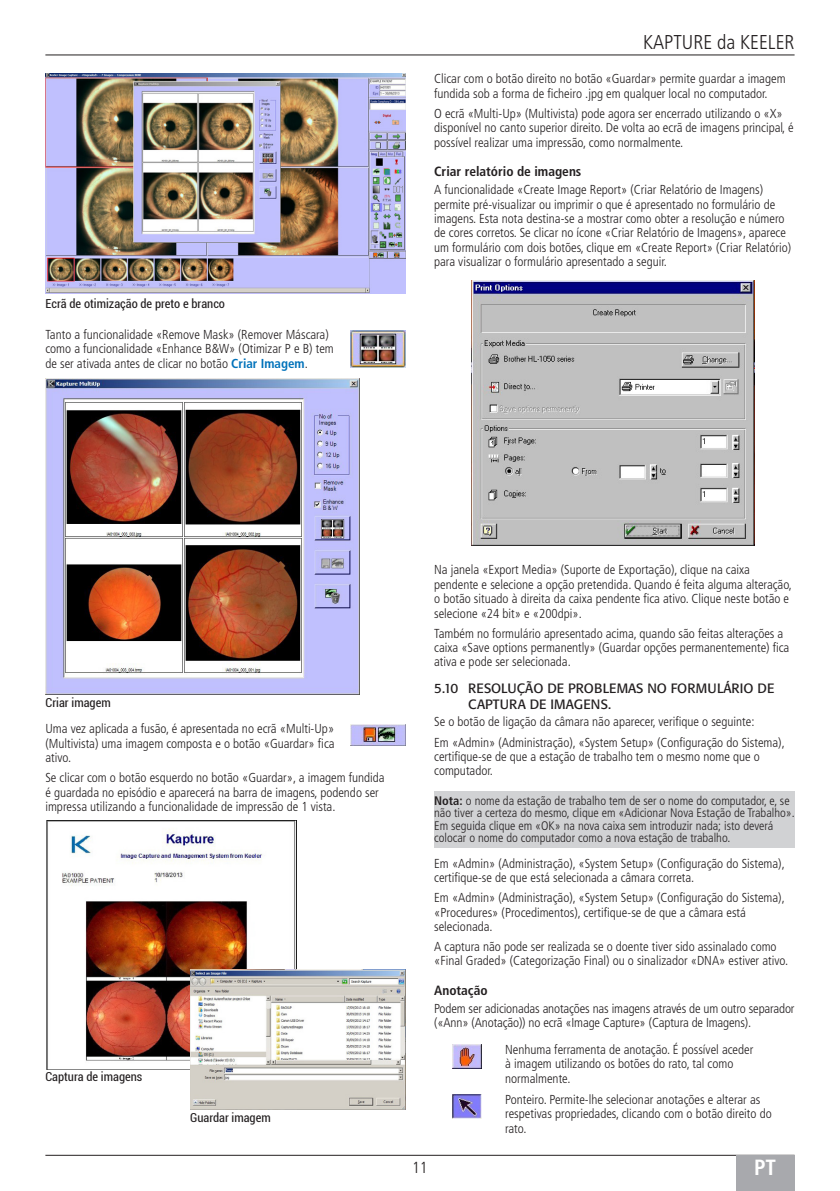
<style>
.page{position:relative;width:840px;height:1191px;background:#fff}
.page>*{position:absolute;margin:0;border:0;box-sizing:border-box;transform-origin:0 0}
.t1{font:700 condensed 22px "Frutiger LT Pro";color:#fff}
.t2{font:300 condensed 20px "Frutiger LT Pro";color:#231f20}
.t3{font:300 condensed 16px "Frutiger LT Pro";color:#231f20}
.t4{font:13.4px/15.4px "Formata BQ";color:#231f20}
.Heading_4{font:700 condensed 13.4px "Frutiger LT Pro";color:#231f20}
.Body_text{font:300 condensed 13px/14.4px "Frutiger LT Pro";color:#231f20}
.Note{font:300 condensed 12.4px/12.4px "Frutiger LT Pro";color:#231f20}
.t5{font:condensed 12.4px "Roboto";color:#231f20}
.s1{font-weight:700;color:#0072ba}
.s2{font-weight:700}
</style>
<div class="page">
<hr style="left:45px;top:1155px;width:749px;height:1px;background:#231f20">
<div style="left:735px;top:1155px;width:59px;height:36px;background:#a8a9ad"></div>
<hr style="left:45px;top:55px;width:749px;height:1px;background:#231f20">
<img style="left:350px;top:330px;width:55px;height:38px">
<img style="left:47px;top:820px;width:249px;height:249px">
<img style="left:190px;top:969px;width:215px;height:140px">
<div style="left:434px;top:791px;width:360px;height:57px;background:#d1d2d4"></div>
<img style="left:452px;top:1044px;width:28px;height:25px">
<img style="left:452px;top:1094px;width:28px;height:24px">
<img style="left:350px;top:724px;width:55px;height:21px">
<img style="left:45px;top:378px;width:314px;height:316px">
<img style="left:471px;top:280px;width:283px;height:265px">
<img style="left:45px;top:74px;width:360px;height:220px">
<p class="t5" style="left:46px;top:295px;width:181px">Ecrã de otimização de preto e branco</p>
<p class="Body_text" style="left:45px;top:327px;width:290px">Tanto a funcionalidade «Remove Mask» (Remover Máscara) como a funcionalidade «Enhance B&amp;W» (Otimizar P e B) tem de ser ativada antes de clicar no botão <span class="s1">Criar Imagem</span>.</p>
<h2 class="t2" style="left:642px;top:31px;width:153px">KAPTURE da KEELER</h2>
<p class="Body_text" style="left:434px;top:72px;width:353px">Clicar com o botão direito no botão «Guardar» permite guardar a imagem fundida sob a forma de ficheiro .jpg em qualquer local no computador.</p>
<p class="Body_text" style="left:434px;top:106px;width:361px">O ecrã «Multi-Up» (Multivista) pode agora ser encerrado utilizando o «X» disponível no canto superior direito. De volta ao ecrã de imagens principal, é possível realizar uma impressão, como normalmente.</p>
<p class="Heading_4" style="left:434px;top:164px;width:149px">Criar relatório de imagens</p>
<p class="Body_text" style="left:434px;top:183px;width:358px">A funcionalidade «Create Image Report» (Criar Relatório de Imagens) permite pré-visualizar ou imprimir o que é apresentado no formulário de imagens. Esta nota destina-se a mostrar como obter a resolução e número de cores corretos. Se clicar no ícone «Criar Relatório de Imagens», aparece um formulário com dois botões, clique em «Create Report» (Criar Relatório) para visualizar o formulário apresentado a seguir.</p>
<p class="t5" style="left:46px;top:694px;width:67px">Criar imagem</p>
<p class="Body_text" style="left:45px;top:721px;width:290px;text-align:justify">Uma vez aplicada a fusão, é apresentada no ecrã «Multi-Up» (Multivista) uma imagem composta e o botão «Guardar» fica ativo.</p>
<p class="Body_text" style="left:45px;top:770px;width:340px">Se clicar com o botão esquerdo no botão «Guardar», a imagem fundida é guardada no episódio e aparecerá na barra de imagens, podendo ser impressa utilizando a funcionalidade de impressão de 1 vista.</p>
<p class="t5" style="left:45px;top:1068px;width:98px">Captura de imagens</p>
<p class="t5" style="left:190px;top:1108px;width:82px">Guardar imagem</p>
<p class="Body_text" style="left:434px;top:563px;width:359px">Na janela «Export Media» (Suporte de Exportação), clique na caixa pendente e selecione a opção pretendida. Quando é feita alguma alteração, o botão situado à direita da caixa pendente fica ativo. Clique neste botão e selecione «24 bit» e «200dpi».</p>
<p class="Body_text" style="left:434px;top:626px;width:356px">Também no formulário apresentado acima, quando são feitas alterações a caixa «Save options permanently» (Guardar opções permanentemente) fica ativa e pode ser selecionada.</p>
<p class="t4" style="left:468px;top:681px;width:307px;text-indent:-34px">5.10 RESOLUÇÃO DE PROBLEMAS NO FORMULÁRIO DE<br>CAPTURA DE IMAGENS.</p>
<p class="Body_text" style="left:434px;top:715px;width:321px">Se o botão de ligação da câmara não aparecer, verifique o seguinte:</p>
<p class="Body_text" style="left:434px;top:735px;width:352px">Em «Admin» (Administração), «System Setup» (Configuração do Sistema), certifique-se de que a estação de trabalho tem o mesmo nome que o computador.</p>
<p class="Note" style="left:434px;top:794px;width:362px"><span class="s2">Nota:</span> o nome da estação de trabalho tem de ser o nome do computador, e, se não tiver a certeza do mesmo, clique em «Adicionar Nova Estação de Trabalho».<br>Em seguida clique em «OK» na nova caixa sem introduzir nada; isto deverá colocar o nome do computador como a nova estação de trabalho.</p>
<p class="Body_text" style="left:434px;top:856px;width:352px">Em «Admin» (Administração), «System Setup» (Configuração do Sistema), certifique-se de que está selecionada a câmara correta.</p>
<p class="Body_text" style="left:434px;top:890px;width:352px">Em «Admin» (Administração), «System Setup» (Configuração do Sistema), «Procedures» (Procedimentos), certifique-se de que a câmara está selecionada.</p>
<p class="Body_text" style="left:434px;top:939px;width:355px">A captura não pode ser realizada se o doente tiver sido assinalado como «Final Graded» (Categorização Final) ou o sinalizador «DNA» estiver ativo.</p>
<p class="Heading_4" style="left:434px;top:982px;width:55px">Anotação</p>
<p class="Body_text" style="left:434px;top:1001px;width:361px">Podem ser adicionadas anotações nas imagens através de um outro separador («Ann» (Anotação)) no ecrã «Image Capture» (Captura de Imagens).</p>
<p class="Body_text" style="left:505px;top:1042px;width:249px">Nenhuma ferramenta de anotação. É possível aceder à imagem utilizando os botões do rato, tal como normalmente.</p>
<p class="Body_text" style="left:505px;top:1092px;width:268px">Ponteiro. Permite-lhe selecionar anotações e alterar as respetivas propriedades, clicando com o botão direito do rato.</p>
<p class="t3" style="left:412px;top:1157px;width:17px">11</p>
<h1 class="t1" style="left:753px;top:1154px;width:24px">PT</h1>
</div>
